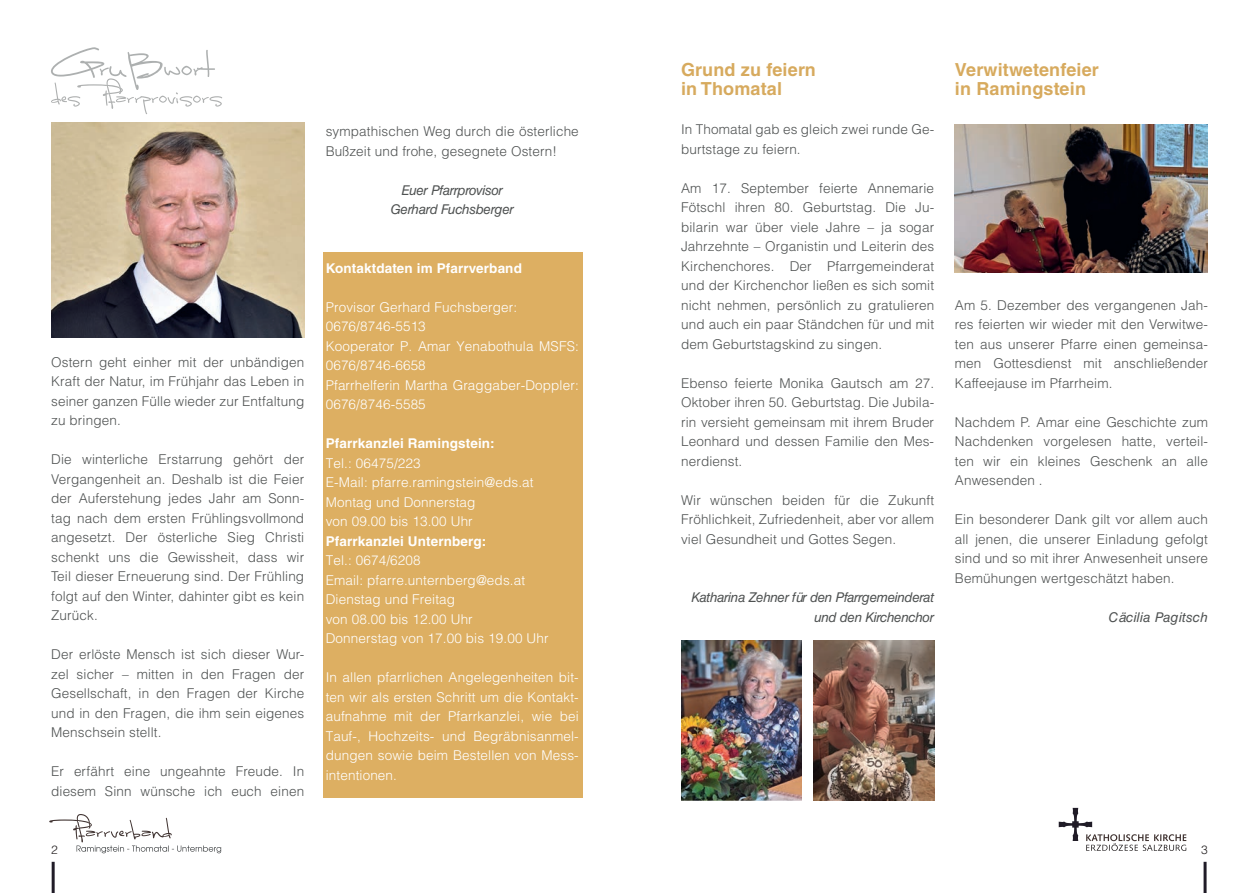
<style>
.page{position:relative;width:1259px;height:893px;background:#fff}
.page>*{position:absolute;margin:0;border:0;box-sizing:border-box;transform-origin:0 0}
.t1{font:700 18px/19.5px "Helvetica LT Std";letter-spacing:.01em;color:#d7aa5e}
.t2{font:300 13.5px/19.5px "Helvetica LT Std";letter-spacing:.01em;color:#4f5252;text-align:justify}
.t3{font:300 13.5px/19.5px "Helvetica LT Std";letter-spacing:.01em;color:#fff}
.t4{font:italic 13.5px/19.5px "Helvetica LT Std";letter-spacing:-.03em;color:#4f5252;text-align:center}
.t5{font:700 13.5px "Helvetica LT Std";letter-spacing:.01em;color:#fff}
.t6{font:italic 13.5px "Helvetica LT Std";letter-spacing:.01em;color:#4f5252}
.t7{font:300 12px "Helvetica LT Std";color:#231f20}
</style>
<div class="page">
<svg style="left:49px;top:814px;width:172px;height:39px"></svg>
<svg style="left:1058px;top:808px;width:128px;height:43px"></svg>
<hr style="left:1203px;top:862px;width:3px;height:31px;background:#201c27">
<hr style="left:52px;top:862px;width:3px;height:31px;background:#201c27">
<div style="left:323px;top:253px;width:260px;height:545px;background:#ddaf62"></div>
<img style="left:51px;top:123px;width:253px;height:215px">
<img style="left:814px;top:640px;width:120px;height:160px">
<img style="left:681px;top:640px;width:120px;height:160px">
<img style="left:954px;top:125px;width:253px;height:148px">
<svg style="left:51px;top:47px;width:171px;height:67px"></svg>
<p class="t2" style="left:51px;top:352px;width:255px">Ostern geht einher mit der unbändigen Kraft der Natur, im Frühjahr das Leben in seiner ganzen Fülle wieder zur Entfaltung zu bringen.</p>
<p class="t2" style="left:51px;top:449px;width:255px">Die winterliche Erstarrung gehört der Vergangenheit an. Deshalb ist die Feier der Auferstehung jedes Jahr am Sonn&shy;tag nach dem ersten Frühlingsvollmond angesetzt. Der österliche Sieg Christi schenkt uns die Gewissheit, dass wir Teil dieser Erneuerung sind. Der Frühling folgt auf den Winter, dahinter gibt es kein Zurück.</p>
<p class="t2" style="left:51px;top:644px;width:255px">Der erlöste Mensch ist sich dieser Wur&shy;zel sicher – mitten in den Fragen der Gesellschaft, in den Fragen der Kirche und in den Fragen, die ihm sein eigenes Menschsein stellt.</p>
<p class="t2" style="left:51px;top:761px;width:254px">Er erfährt eine ungeahnte Freude. In diesem Sinn wünsche ich euch einen</p>
<p class="t2" style="left:326px;top:122px;width:255px">sympathischen Weg durch die österliche<br>Bußzeit und frohe, gesegnete Ostern!</p>
<p class="t4" style="left:390px;top:180px;width:125px">Euer Pfarrprovisor<br>Gerhard Fuchsberger</p>
<p class="t5" style="left:326px;top:260px;width:198px">Kontaktdaten im Pfarrverband</p>
<p class="t3" style="left:326px;top:297px;width:255px">Provisor Gerhard Fuchsberger:<br>0676/8746-5513<br>Kooperator P. Amar Yenabothula MSFS:<br>0676/8746-6658<br>Pfarrhelferin Martha Graggaber-Doppler:<br>0676/8746-5585</p>
<p class="t5" style="left:326px;top:435px;width:171px">Pfarrkanzlei Ramingstein:</p>
<p class="t3" style="left:326px;top:453px;width:209px">Tel.: 06475/223<br>E-Mail: pfarre.ramingstein@eds.at<br>Montag und Donnerstag<br>von 09.00 bis 13.00 Uhr</p>
<p class="t5" style="left:326px;top:533px;width:162px">Pfarrkanzlei Unternberg:</p>
<p class="t3" style="left:326px;top:551px;width:224px">Tel.: 0674/6208<br>Email: pfarre.unternberg@eds.at<br>Dienstag und Freitag<br>von 08.00 bis 12.00 Uhr<br>Donnerstag von 17.00 bis 19.00 Uhr</p>
<p class="t3" style="left:326px;top:668px;width:255px;text-align:justify">In allen pfarrlichen Angelegenheiten bit&shy;ten wir als ersten Schritt um die Kontakt&shy;aufnahme mit der Pfarrkanzlei, wie bei Tauf-, Hochzeits- und Begräbnisanmel&shy;dungen sowie beim Bestellen von Mess&shy;intentionen.</p>
<h1 class="t1" style="left:681px;top:60px;width:136px">Grund zu feiern in Thomatal</h1>
<p class="t2" style="left:681px;top:120px;width:255px">In Thomatal gab es gleich zwei runde Ge&shy;burtstage zu feiern.</p>
<p class="t2" style="left:681px;top:178px;width:255px">Am 17. September feierte Annemarie Fötschl ihren 80. Geburtstag. Die Ju&shy;bilarin war über viele Jahre – ja sogar Jahrzehnte – Organistin und Leiterin des Kirchenchores. Der Pfarrgemeinderat und der Kirchenchor ließen es sich somit nicht nehmen, persönlich zu gratulieren und auch ein paar Ständchen für und mit dem Geburtstagskind zu singen.</p>
<p class="t2" style="left:681px;top:373px;width:255px">Ebenso feierte Monika Gautsch am 27.<br>Oktober ihren 50. Geburtstag. Die Jubila&shy;rin versieht gemeinsam mit ihrem Bruder Leonhard und dessen Familie den Mes&shy;nerdienst.</p>
<p class="t2" style="left:681px;top:490px;width:255px">Wir wünschen beiden für die Zukunft Fröhlichkeit, Zufriedenheit, aber vor allem viel Gesundheit und Gottes Segen.</p>
<p class="t4" style="left:691px;top:588px;width:244px;text-align:right">Katharina Zehner für den Pfarrgemeinderat und den Kirchenchor</p>
<h1 class="t1" style="left:955px;top:59px;width:146px">Verwitwetenfeier in Ramingstein</h1>
<p class="t2" style="left:955px;top:295px;width:255px">Am 5. Dezember des vergangenen Jah&shy;res feierten wir wieder mit den Verwitwe&shy;ten aus unserer Pfarre einen gemeinsa&shy;men Gottesdienst mit anschließender Kaffeejause im Pfarrheim.</p>
<p class="t2" style="left:955px;top:412px;width:255px">Nachdem P. Amar eine Geschichte zum Nachdenken vorgelesen hatte, verteil&shy;ten wir ein kleines Geschenk an alle Anwesenden .</p>
<p class="t2" style="left:955px;top:509px;width:255px">Ein besonderer Dank gilt vor allem auch all jenen, die unserer Einladung gefolgt sind und so mit ihrer Anwesenheit unsere Bemühungen wertgeschätzt haben.</p>
<p class="t6" style="left:1108px;top:609px;width:101px">Cäcilia Pagitsch</p>
<p class="t7" style="left:51px;top:842px;width:8px">2</p>
<p class="t7" style="left:1201px;top:842px;width:8px">3</p>
</div>
